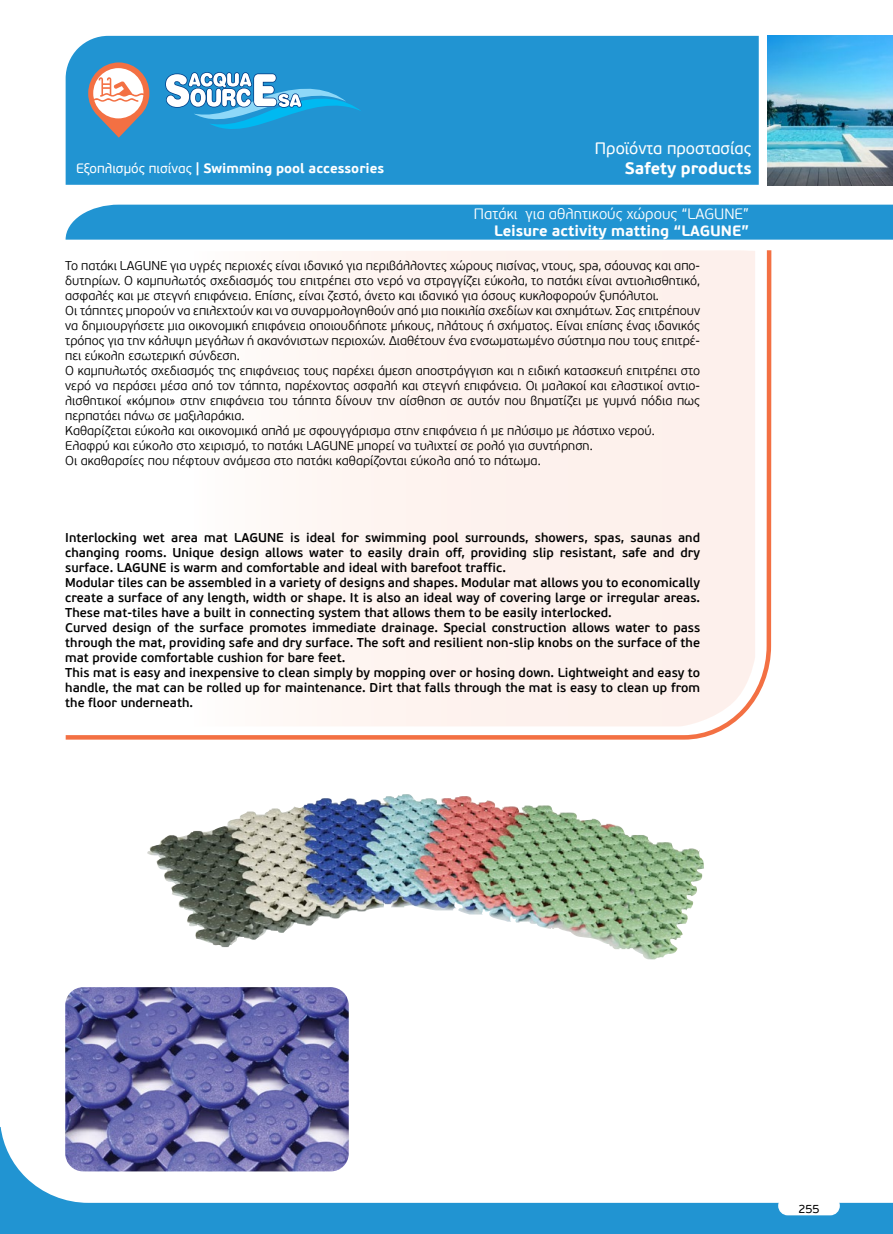
<style>
.page{position:relative;width:893px;height:1234px;background:#fff}
.page>*{position:absolute;margin:0;border:0;box-sizing:border-box;transform-origin:0 0}
.t1{font:16.5px "PF Beau Sans Pro";color:#fff}
.t2{font:700 16.5px "PF Beau Sans Pro";color:#fff}
.t3{font:300 15px "PF Beau Sans Pro";color:#fff}
.t4{font:700 15px "PF Beau Sans Pro";color:#fff}
.t5{font:700 13.5px "PF Beau Sans Pro";color:#fff}
.t6{font:300 12.75px/15px "PF Beau Sans Pro";color:#000}
.t7{font:600 12.75px/15px "PF Beau Sans Pro";color:#000}
.t8{font:12px "PF Beau Sans Pro";color:#000}
.s1{font-weight:400}
</style>
<div class="page">
<svg style="left:0;top:1127px;width:893px;height:106px"></svg>
<div style="left:779px;top:1196px;width:60px;height:18px;background:#fff;border-radius:9px"></div>
<div style="left:778px;top:1195px;width:62px;height:19px;border:2px solid #fff;border-radius:9px"></div>
<div style="left:66px;top:36px;width:693px;height:149px;background:#2194d2"></div>
<svg style="left:164px;top:71px;width:198px;height:76px;background:#45a5d8"></svg>
<img style="left:768px;top:36px;width:125px;height:149px">
<svg style="left:88px;top:62px;width:61px;height:76px"></svg>
<div style="left:66px;top:204px;width:827px;height:35px;background:#2194d2"></div>
<svg style="left:65px;top:250px;width:707px;height:490px"></svg>
<img style="left:147px;top:794px;width:478px;height:155px">
<img style="left:65px;top:987px;width:284px;height:184px">
<p class="t5" style="left:76px;top:160px;width:310px"><span class="s1">Εξοπλισμός πισίνας</span> | Swimming pool accessories</p>
<p class="t1" style="left:595px;top:139px;width:158px">Προϊόντα προστασίας</p>
<p class="t2" style="left:625px;top:158px;width:128px">Safety products</p>
<p class="t3" style="left:474px;top:205px;width:277px">Πατάκι για αθλητικούς χώρους “LAGUNE”</p>
<p class="t4" style="left:494px;top:221px;width:257px">Leisure activity matting “LAGUNE”</p>
<p class="t6" style="left:65px;top:258px;width:636px">Το πατάκι LAGUNE για υγρές περιοχές είναι ιδανικό για περιβάλλοντες χώρους πισίνας, ντους, spa, σάουνας και απο&shy;δυτηρίων. Ο καμπυλωτός σχεδιασμός του επιτρέπει στο νερό να στραγγίζει εύκολα, το πατάκι είναι αντιολισθητικό, ασφαλές και με στεγνή επιφάνεια. Επίσης, είναι ζεστό, άνετο και ιδανικό για όσους κυκλοφορούν ξυπόλυτοι.<br>Οι τάπητες μπορούν να επιλεχτούν και να συναρμολογηθούν από μια ποικιλία σχεδίων και σχημάτων. Σας επιτρέπουν να δημιουργήσετε μια οικονομική επιφάνεια οποιουδήποτε μήκους, πλάτους ή σχήματος. Είναι επίσης ένας ιδανικός τρόπος για την κάλυψη μεγάλων ή ακανόνιστων περιοχών. Διαθέτουν ένα ενσωματωμένο σύστημα που τους επιτρέ&shy;πει εύκολη εσωτερική σύνδεση.<br>Ο καμπυλωτός σχεδιασμός της επιφάνειας τους παρέχει άμεση αποστράγγιση και η ειδική κατασκευή επιτρέπει στο νερό να περάσει μέσα από τον τάπητα, παρέχοντας ασφαλή και στεγνή επιφάνεια. Οι μαλακοί και ελαστικοί αντιο&shy;λισθητικοί «κόμποι» στην επιφάνεια του τάπητα δίνουν την αίσθηση σε αυτόν που βηματίζει με γυμνά πόδια πως περπατάει πάνω σε μαξιλαράκια.<br>Καθαρίζεται εύκολα και οικονομικά απλά με σφουγγάρισμα στην επιφάνεια ή με πλύσιμο με λάστιχο νερού.<br>Ελαφρύ και εύκολο στο χειρισμό, το πατάκι LAGUNE μπορεί να τυλιχτεί σε ρολό για συντήρηση.<br>Οι ακαθαρσίες που πέφτουν ανάμεσα στο πατάκι καθαρίζονται εύκολα από το πάτωμα.</p>
<p class="t7" style="left:65px;top:530px;width:636px">Interlocking wet area mat LAGUNE is ideal for swimming pool surrounds, showers, spas, saunas and changing rooms. Unique design allows water to easily drain off, providing slip resistant, safe and dry surface. LAGUNE is warm and comfortable and ideal with barefoot traffic.<br>Modular tiles can be assembled in a variety of designs and shapes. Modular mat allows you to economically create a surface of any length, width or shape. It is also an ideal way of covering large or irregular areas.<br>These mat-tiles have a built in connecting system that allows them to be easily interlocked.<br>Curved design of the surface promotes immediate drainage. Special construction allows water to pass through the mat, providing safe and dry surface. The soft and resilient non-slip knobs on the surface of the mat provide comfortable cushion for bare feet.<br>This mat is easy and inexpensive to clean simply by mopping over or hosing down. Lightweight and easy to handle, the mat can be rolled up for maintenance. Dirt that falls through the mat is easy to clean up from the floor underneath.</p>
<p class="t8" style="left:798px;top:1201px;width:23px">255</p>
</div>
